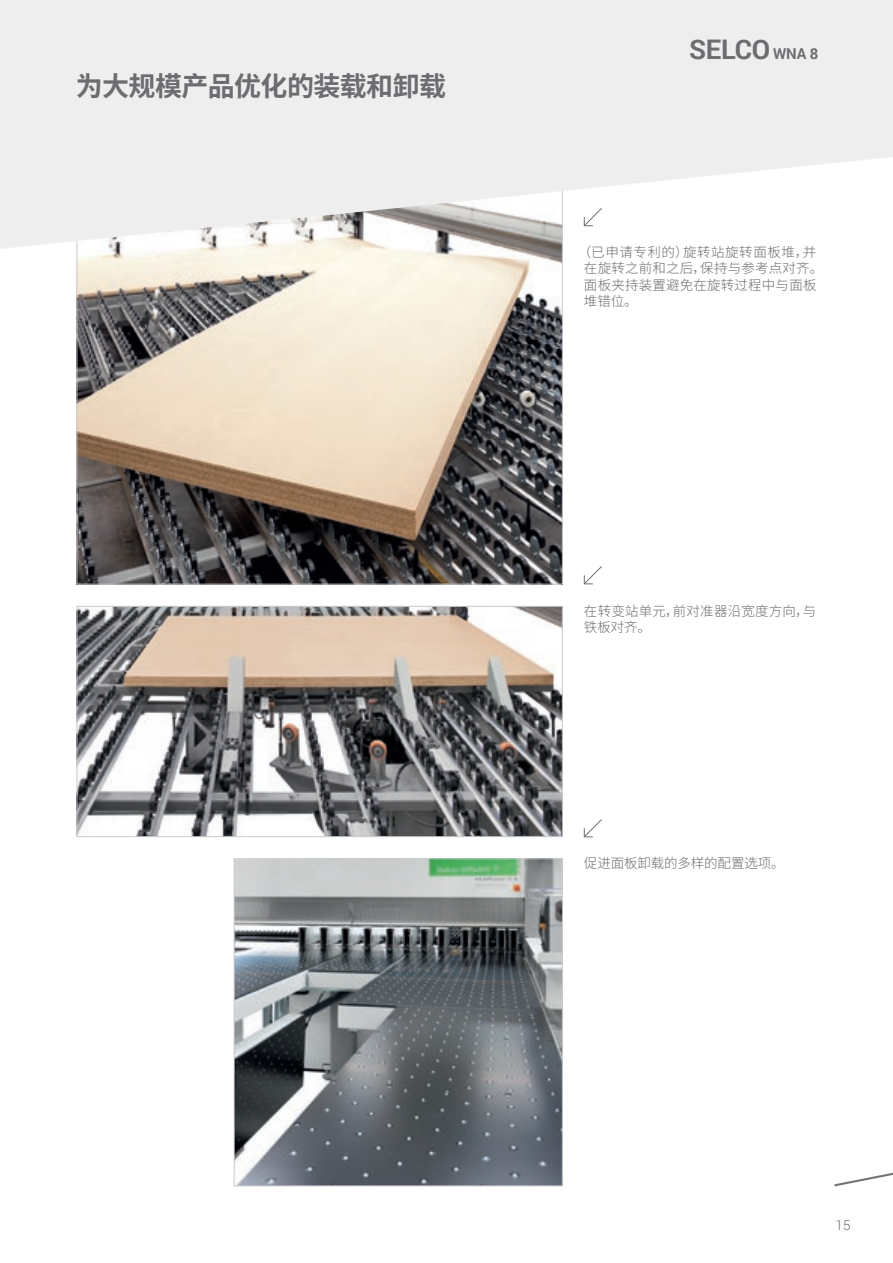
<style>
.page{position:relative;width:893px;height:1263px;background:#fff}
.page>*{position:absolute;margin:0;border:0;box-sizing:border-box;transform-origin:0 0}
._1_TITOLO_GRIGIO{font:700 27px "Noto Sans CJ Ksc";letter-spacing:-.02em;color:#6c6d70}
.t1{font:700 27px "Roboto";letter-spacing:-.01em;color:#6c6d70}
.t2{font:300 13.5px/16.2px "Noto Sans CJ Ksc";letter-spacing:.015em;color:#6c6d70}
.t3{font:300 13.5px "Noto Sans CJ Ksc";letter-spacing:-.01em;color:#6c6d70}
.t4{font:300 13.5px "Roboto";color:#6c6d70}
.s1{font-size:15px}
</style>
<div class="page">
<svg style="left:834px;top:1172px;width:59px;height:14px"></svg>
<svg style="left:583px;top:566px;width:19px;height:19px"></svg>
<svg style="left:583px;top:819px;width:19px;height:19px"></svg>
<img style="left:79px;top:249px;width:482px;height:333px">
<img style="left:79px;top:608px;width:482px;height:227px">
<div style="left:77px;top:606px;width:486px;height:231px;border:1px solid #c9cacc"></div>
<img style="left:236px;top:860px;width:325px;height:324px">
<div style="left:234px;top:858px;width:329px;height:328px;border:1px solid #c9cacc"></div>
<svg style="left:0;top:0;width:893px;height:249px;background:#ededee"></svg>
<svg style="left:583px;top:207px;width:19px;height:19px"></svg>
<p class="_1_TITOLO_GRIGIO" style="left:76px;top:71px;width:372px">为大规模产品优化的装载和卸载</p>
<p class="t1" style="left:689px;top:30px;width:131px">SELCO <span class="s1">WNA 8</span></p>
<p class="t2" style="left:584px;top:244px;width:241px;text-indent:-6px">（已申请专利的）旋转站旋转面板堆，并在旋转之前和之后，保持与参考点对齐。面板夹持装置避免在旋转过程中与面板堆错位。</p>
<p class="t2" style="left:584px;top:603px;width:234px">在转变站单元，前对准器沿宽度方向，与铁板对齐。</p>
<p class="t3" style="left:584px;top:855px;width:202px">促进面板卸载的多样的配置选项。</p>
<p class="t4" style="left:836px;top:1215px;width:16px">15</p>
</div>
